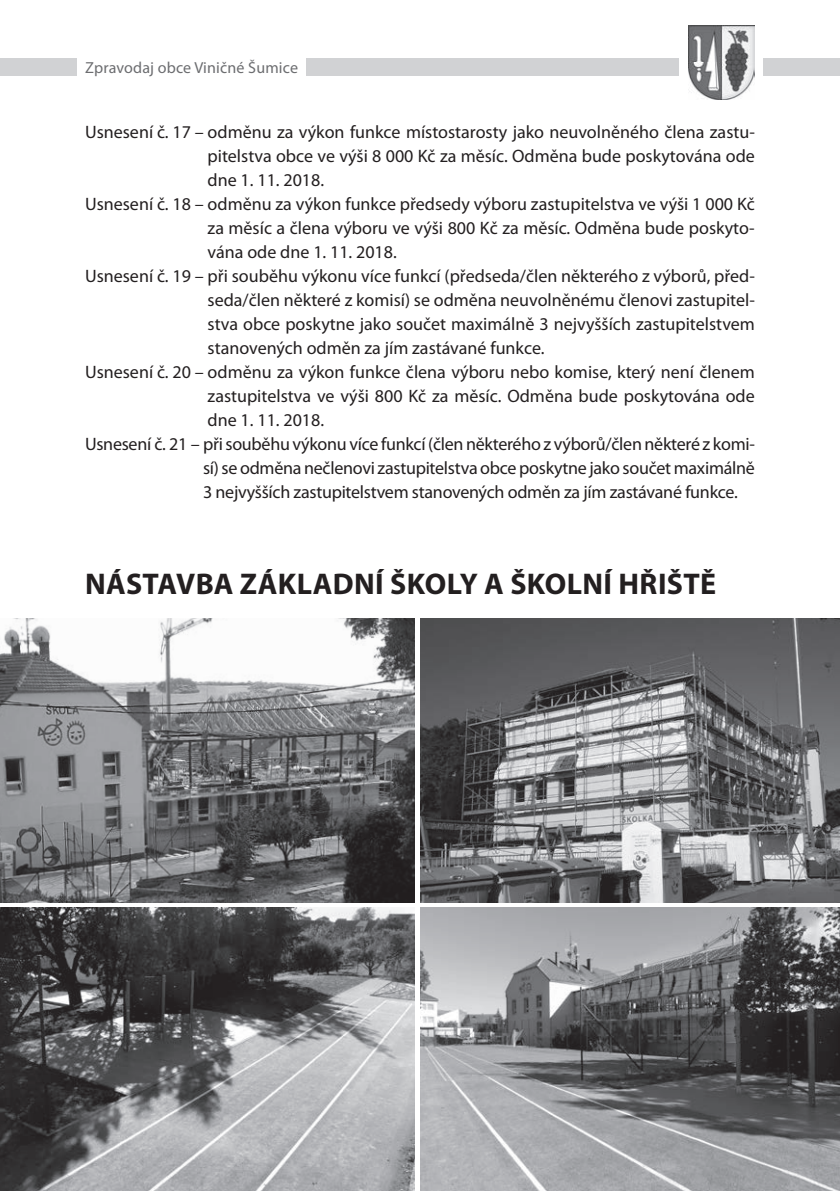
<style>
.page{position:relative;width:840px;height:1191px;background:#fff}
.page>*{position:absolute;margin:0;border:0;box-sizing:border-box;transform-origin:0 0}
.t1{font:700 30px "Myriad Pro";letter-spacing:.01em;color:#231f20}
.t2{font:18px "Myriad Pro";color:#231f20}
.t3{font:16px "Myriad Pro";letter-spacing:.01em;color:#6c6d70}
</style>
<div class="page">
<div style="left:306px;top:58px;width:372px;height:17px;background:#d1d2d4"></div>
<div style="left:763px;top:58px;width:76px;height:17px;background:#d1d2d4"></div>
<div style="left:0;top:58px;width:77px;height:17px;background:#d1d2d4"></div>
<img style="left:688px;top:26px;width:66px;height:73px">
<img style="left:420px;top:907px;width:419px;height:284px">
<img style="left:420px;top:619px;width:419px;height:283px">
<img style="left:0;top:907px;width:414px;height:284px">
<img style="left:0;top:619px;width:414px;height:283px">
<p class="t3" style="left:85px;top:59px;width:214px">Zpravodaj obce Viničné Šumice</p>
<p class="t2" style="left:85px;top:122px;width:671px">Usnesení č. 17 – odměnu za výkon funkce místostarosty jako neuvolněného člena zastu-</p>
<p class="t2" style="left:207px;top:146px;width:548px">pitelstva obce ve výši 8 000 Kč za měsíc. Odměna bude poskytována ode</p>
<p class="t2" style="left:207px;top:170px;width:118px">dne 1. 11. 2018.</p>
<p class="t2" style="left:85px;top:194px;width:670px">Usnesení č. 18 – odměnu za výkon funkce předsedy výboru zastupitelstva ve výši 1 000 Kč</p>
<p class="t2" style="left:207px;top:218px;width:548px">za měsíc a člena výboru ve výši 800 Kč za měsíc. Odměna bude poskyto-</p>
<p class="t2" style="left:207px;top:242px;width:191px">vána ode dne 1. 11. 2018.</p>
<p class="t2" style="left:85px;top:266px;width:671px">Usnesení č. 19 – při souběhu výkonu více funkcí (předseda/člen některého z výborů, před-</p>
<p class="t2" style="left:207px;top:290px;width:548px">seda/člen některé z komisí) se odměna neuvolněnému členovi zastupitel-</p>
<p class="t2" style="left:207px;top:314px;width:548px">stva obce poskytne jako součet maximálně 3 nejvyšších zastupitelstvem</p>
<p class="t2" style="left:207px;top:338px;width:338px">stanovených odměn za jím zastávané funkce.</p>
<p class="t2" style="left:85px;top:362px;width:670px">Usnesení č. 20 – odměnu za výkon funkce člena výboru nebo komise, který není členem</p>
<p class="t2" style="left:207px;top:386px;width:548px">zastupitelstva ve výši 800 Kč za měsíc. Odměna bude poskytována ode</p>
<p class="t2" style="left:207px;top:410px;width:118px">dne 1. 11. 2018.</p>
<p class="t2" style="left:85px;top:434px;width:671px">Usnesení č. 21 – při souběhu výkonu více funkcí (člen některého z výborů/člen některé z komi-</p>
<p class="t2" style="left:203px;top:458px;width:553px">sí) se odměna nečlenovi zastupitelstva obce poskytne jako součet maximálně</p>
<p class="t2" style="left:203px;top:482px;width:536px">3 nejvyšších zastupitelstvem stanovených odměn za jím zastávané funkce.</p>
<h1 class="t1" style="left:85px;top:567px;width:632px">NÁSTAVBA ZÁKLADNÍ ŠKOLY A ŠKOLNÍ HŘIŠTĚ</h1>
</div>
